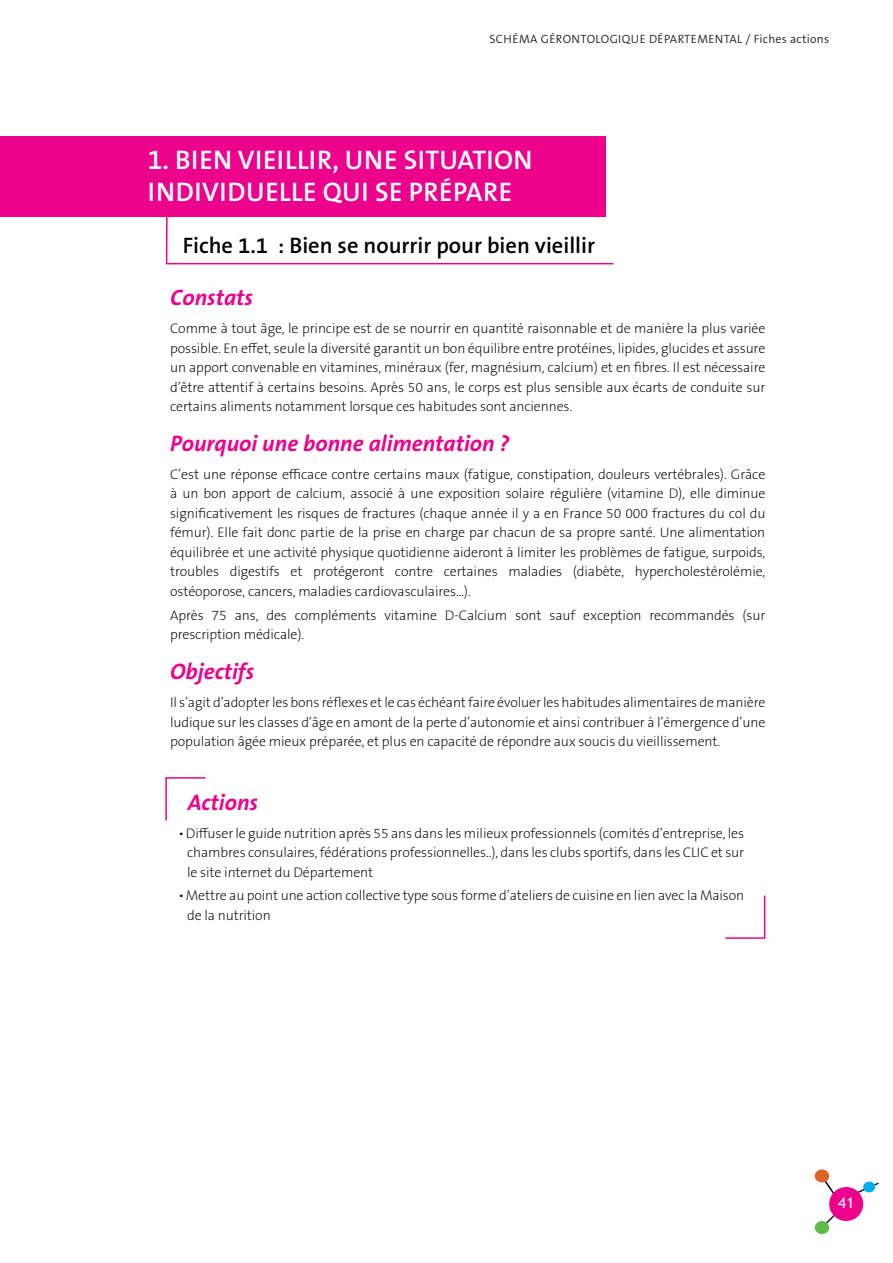
<style>
.page{position:relative;width:893px;height:1263px;background:#fff}
.page>*{position:absolute;margin:0;border:0;box-sizing:border-box;transform-origin:0 0}
.t1{font:600 27px/32.4px "The Sans OT6";letter-spacing:.015em;color:#fff}
.t2{font:italic 700 22.5px "The Sans OT7";color:#ed028c}
.t3{font:600 22.5px "The Sans OT6";color:#010001}
.t4{font:15px "Trebuchet MS";color:#fff}
.t5{font:200 13.95px/19.5px "The Sans OT2";letter-spacing:-.01em;color:#010001;text-align:justify}
.t6{font:300 12px "The Sans OT4";letter-spacing:.035em;color:#231f20}
</style>
<div class="page">
<svg style="left:855px;top:1182px;width:24px;height:13px"></svg>
<div style="left:815px;top:1169px;width:14px;height:13px;background:#da6426;border-radius:50%"></div>
<div style="left:863px;top:1181px;width:12px;height:11px;background:#00aeef;border-radius:50%"></div>
<svg style="left:817px;top:1170px;width:25px;height:59px"></svg>
<div style="left:815px;top:1221px;width:14px;height:13px;background:#60bb48;border-radius:50%"></div>
<div style="left:829px;top:1187px;width:34px;height:34px;background:#ed028c;border-radius:50%"></div>
<div style="left:0;top:136px;width:606px;height:81px;background:#ed028c"></div>
<svg style="left:165px;top:217px;width:449px;height:48px"></svg>
<svg style="left:165px;top:777px;width:41px;height:44px"></svg>
<svg style="left:725px;top:895px;width:41px;height:44px"></svg>
<p class="t6" style="left:489px;top:31px;width:341px">SCHÉMA GÉRONTOLOGIQUE DÉPARTEMENTAL / Fiches actions</p>
<h1 class="t1" style="left:148px;top:144px;width:386px">1. BIEN VIEILLIR, UNE SITUATION<br>INDIVIDUELLE QUI SE PRÉPARE</h1>
<h2 class="t3" style="left:183px;top:231px;width:414px">Fiche 1.1 : Bien se nourrir pour bien vieillir</h2>
<h2 class="t2" style="left:170px;top:283px;width:84px">Constats</h2>
<p class="t5" style="left:170px;top:319px;width:597px">Comme à tout âge, le principe est de se nourrir en quantité raisonnable et de manière la plus variée possible. En effet, seule la diversité garantit un bon équilibre entre protéines, lipides, glucides et assure un apport convenable en vitamines, minéraux (fer, magnésium, calcium) et en fibres. Il est nécessaire d’être attentif à certains besoins. Après 50 ans, le corps est plus sensible aux écarts de conduite sur certains aliments notamment lorsque ces habitudes sont anciennes.</p>
<h2 class="t2" style="left:170px;top:429px;width:341px">Pourquoi une bonne alimentation ?</h2>
<p class="t5" style="left:170px;top:465px;width:597px">C’est une réponse efficace contre certains maux (fatigue, constipation, douleurs vertébrales). Grâce à un bon apport de calcium, associé à une exposition solaire régulière (vitamine D), elle diminue significativement les risques de fractures (chaque année il y a en France 50 000 fractures du col du fémur). Elle fait donc partie de la prise en charge par chacun de sa propre santé. Une alimentation équilibrée et une activité physique quotidienne aideront à limiter les problèmes de fatigue, surpoids, troubles digestifs et protégeront contre certaines maladies (diabète, hypercholestérolémie, ostéoporose, cancers, maladies cardiovasculaires...).</p>
<p class="t5" style="left:170px;top:605px;width:597px">Après 75 ans, des compléments vitamine D-Calcium sont sauf exception recommandés (sur prescription médicale).</p>
<h2 class="t2" style="left:170px;top:657px;width:86px">Objectifs</h2>
<p class="t5" style="left:170px;top:693px;width:597px">Il s’agit d’adopter les bons réflexes et le cas échéant faire évoluer les habitudes alimentaires de manière ludique sur les classes d’âge en amont de la perte d’autonomie et ainsi contribuer à l’émergence d’une population âgée mieux préparée, et plus en capacité de répondre aux soucis du vieillissement.</p>
<h2 class="t2" style="left:188px;top:787px;width:72px">Actions</h2>
<p class="t5" style="left:187px;top:823px;width:558px;text-indent:-9px">•Diffuser le guide nutrition après 55 ans dans les milieux professionnels (comités d’entreprise, les chambres consulaires, fédérations professionnelles..), dans les clubs sportifs, dans les CLIC et sur le site internet du Département</p>
<p class="t5" style="left:187px;top:886px;width:559px;text-indent:-9px">•Mettre au point une action collective type sous forme d’ateliers de cuisine en lien avec la Maison de la nutrition</p>
<p class="t4" style="left:838px;top:1194px;width:18px">41</p>
</div>
